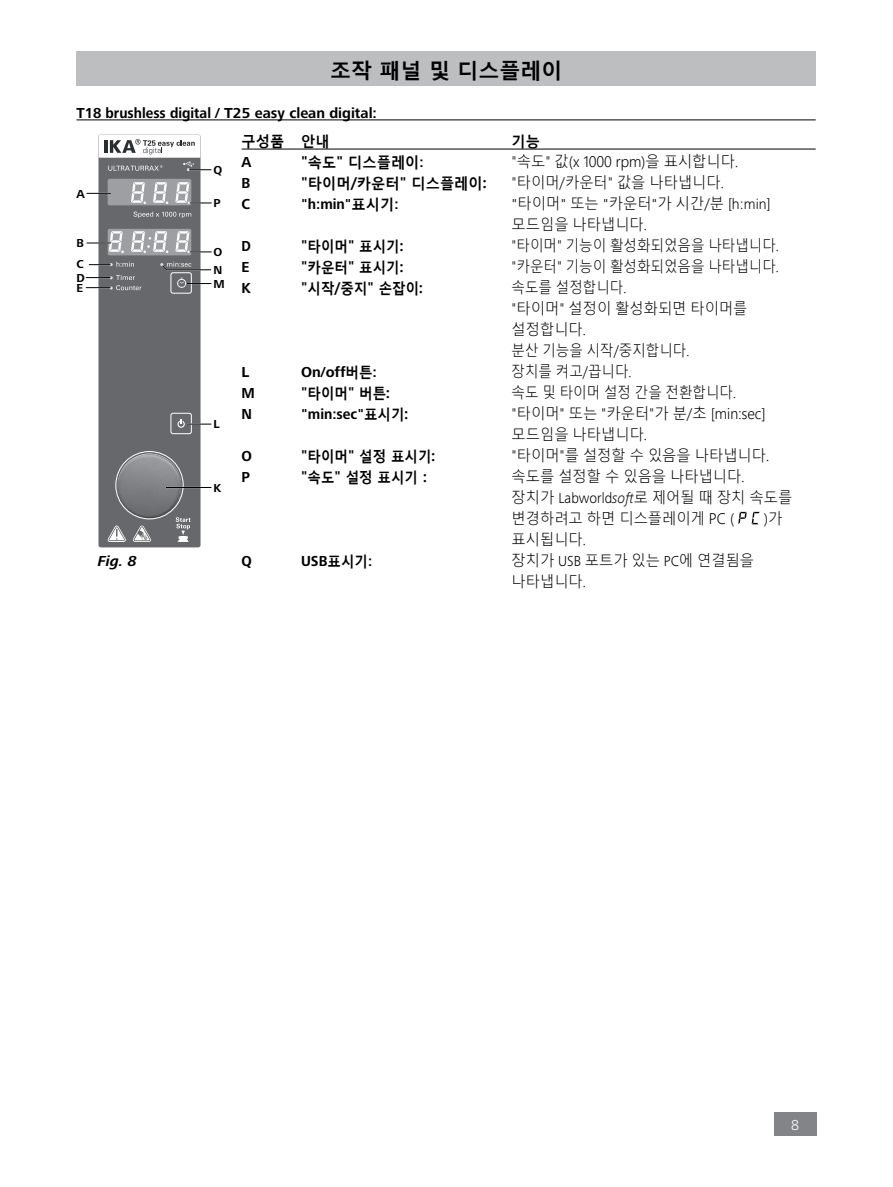
<style>
.page{position:relative;width:893px;height:1187px;background:#fff}
.page>*{position:absolute;margin:0;border:0;box-sizing:border-box;transform-origin:0 0}
.t1{font:700 21px "Malgun Gothic";color:#000}
.t2{font:300 15px/21px "Malgun Gothic";color:#000;scale:.95 1}
.t3{font:300 15px/21px "Malgun Gothic";color:#000;scale:.9 1}
.t4{font:700 15px "Malgun Gothic";color:#000;scale:.9 1}
.t5{font:700 15px "Frutiger Next IKA";color:#000;scale:.94 1}
.t6{font:700 15px "Frutiger Next IKA";color:#000;scale:.95 1}
.t7{font:700 15px "Malgun Gothic";color:#000;scale:.95 1}
.t8{font:700 15px "Frutiger Next IKA";color:#000}
.t9{font:italic 700 15px "Frutiger Next IKA";color:#000}
.t10{font:300 15px "Frutiger Next IKA";color:#fff}
.t11{font:700 15px "Frutiger Next IKA";color:#000;scale:.9 1}
.t12{font:700 12px/24.2px "Frutiger Next IKA";color:#000}
.s1{font-family:"Frutiger Next IKA"}
.s2{font-family:"Malgun Gothic"}
.s3{font-family:"Frutiger Next IKA";font-style:italic}
</style>
<div class="page">
<div style="left:774px;top:1112px;width:42px;height:23px;background:#838487"></div>
<div style="left:77px;top:52px;width:739px;height:34px;background:#bcbec0"></div>
<hr style="left:242px;top:149px;width:574px;height:1px;background:#000">
<svg style="left:738px;top:512px;width:22px;height:12px"></svg>
<hr style="left:77px;top:119px;width:739px;height:1px;background:#000">
<div style="left:98px;top:135px;width:103px;height:412px;background:#67686b;border-radius:2px"></div>
<svg style="left:108px;top:525px;width:18px;height:17px"></svg>
<svg style="left:133px;top:525px;width:18px;height:17px"></svg>
<div style="left:108px;top:179px;width:83px;height:26px;background:#9d9fa2;border-radius:2px"></div>
<svg style="left:134px;top:211px;width:57px;height:7px"></svg>
<div style="left:115px;top:451px;width:69px;height:68px;border:1px solid #fff;border-radius:50%"></div>
<svg style="left:176px;top:517px;width:15px;height:25px"></svg>
<div style="left:171px;top:413px;width:21px;height:21px;border:1px solid #fff;border-radius:2px"></div>
<div style="left:171px;top:272px;width:21px;height:21px;border:1px solid #fff;border-radius:2px"></div>
<div style="left:108px;top:229px;width:83px;height:26px;background:#9d9fa2;border-radius:2px"></div>
<img style="left:118px;top:454px;width:63px;height:64px;border-radius:32px">
<svg style="left:153px;top:182px;width:15px;height:22px"></svg>
<svg style="left:131px;top:182px;width:15px;height:22px"></svg>
<svg style="left:131px;top:231px;width:37px;height:22px"></svg>
<svg style="left:87px;top:193px;width:24px;height:1px"></svg>
<svg style="left:87px;top:231px;width:37px;height:22px"></svg>
<svg style="left:89px;top:262px;width:45px;height:5px"></svg>
<svg style="left:86px;top:275px;width:56px;height:15px"></svg>
<svg style="left:98px;top:135px;width:113px;height:36px"></svg>
<svg style="left:175px;top:182px;width:36px;height:22px"></svg>
<svg style="left:175px;top:231px;width:36px;height:22px"></svg>
<svg style="left:160px;top:262px;width:31px;height:9px"></svg>
<hr style="left:166px;top:269px;width:45px;height:1px;background:#000">
<svg style="left:177px;top:277px;width:34px;height:11px"></svg>
<svg style="left:177px;top:419px;width:34px;height:9px"></svg>
<hr style="left:166px;top:487px;width:45px;height:1px;background:#000">
<h1 class="t1" style="left:330px;top:57px;width:234px">조작 패널 및 디스플레이</h1>
<p class="t5" style="left:77px;top:105px;width:321px">T18 brushless digital / T25 easy clean digital:</p>
<p class="t12" style="left:77px;top:182px;width:10px">A</p>
<p class="t12" style="left:77px;top:231px;width:9px">B</p>
<p class="t12" style="left:77px;top:252px;width:9px">C<br>E</p>
<p class="t12" style="left:77px;top:266px;width:10px">D</p>
<p class="t9" style="left:98px;top:552px;width:40px">Fig. 8</p>
<p class="t12" style="left:213px;top:158px;width:10px">Q</p>
<p class="t12" style="left:213px;top:191px;width:9px">P</p>
<p class="t12" style="left:213px;top:240px;width:10px">O</p>
<p class="t12" style="left:213px;top:258px;width:10px">N</p>
<p class="t12" style="left:213px;top:272px;width:13px">M</p>
<p class="t12" style="left:213px;top:412px;width:8px">L</p>
<p class="t12" style="left:213px;top:476px;width:9px">K</p>
<p class="t7" style="left:242px;top:132px;width:94px">구성품 안내</p>
<p class="t7" style="left:512px;top:132px;width:31px">기능</p>
<p class="t6" style="left:242px;top:153px;width:12px">A</p>
<p class="t7" style="left:301px;top:153px;width:130px">"속도" 디스플레이<span class="s1">:</span></p>
<p class="t2" style="left:512px;top:151px;width:240px">"속도" 값(x 1000 rpm)을 표시합니다.</p>
<p class="t6" style="left:242px;top:174px;width:11px">B</p>
<p class="t7" style="left:301px;top:174px;width:197px">"타이머/카운터" 디스플레이:</p>
<p class="t2" style="left:512px;top:172px;width:225px">"타이머/카운터" 값을 나타냅니다.</p>
<p class="t6" style="left:242px;top:195px;width:11px">C</p>
<p class="t6" style="left:301px;top:195px;width:104px">"h:min"<span class="s2">표시기</span>:</p>
<p class="t2" style="left:512px;top:193px;width:274px"><span class="s1">"</span>타이머<span class="s1">"</span> 또는 <span class="s1">"</span>카운터<span class="s1">"</span>가 시간/분 <span class="s1">[h:min] </span>모드임을 나타냅니다.</p>
<p class="t11" style="left:242px;top:237px;width:12px">D</p>
<p class="t4" style="left:301px;top:237px;width:115px">"타이머" 표시기:</p>
<p class="t3" style="left:512px;top:235px;width:299px">"타이머" 기능이 활성화되었음을 나타냅니다.</p>
<p class="t6" style="left:242px;top:258px;width:10px">E</p>
<p class="t4" style="left:301px;top:258px;width:115px">"카운터" 표시기:</p>
<p class="t3" style="left:512px;top:256px;width:299px">"카운터" 기능이 활성화되었음을 나타냅니다.</p>
<p class="t6" style="left:242px;top:279px;width:11px">K</p>
<p class="t4" style="left:301px;top:279px;width:137px">"시작/중지" 손잡이:</p>
<p class="t3" style="left:512px;top:277px;width:264px">속도를 설정합니다.<br>"타이머" 설정이 활성화되면 타이머를 설정합니다.<br>분산 기능을 시작/중지합니다.</p>
<p class="t8" style="left:242px;top:363px;width:9px">L</p>
<p class="t8" style="left:301px;top:363px;width:77px">On/off<span class="s2">버튼</span>:</p>
<p class="t3" style="left:512px;top:361px;width:135px">장치를 켜고/끕니다.</p>
<p class="t6" style="left:242px;top:384px;width:16px">M</p>
<p class="t4" style="left:301px;top:384px;width:100px">"타이머" 버튼:</p>
<p class="t3" style="left:512px;top:382px;width:251px">속도 및 타이머 설정 간을 전환합니다.</p>
<p class="t6" style="left:242px;top:405px;width:13px">N</p>
<p class="t6" style="left:301px;top:405px;width:114px">"min:sec"<span class="s2">표시기:</span></p>
<p class="t2" style="left:512px;top:403px;width:269px">"타이머" 또는 "카운터"가 분/초 [min:sec] 모드임을 나타냅니다.</p>
<p class="t6" style="left:242px;top:447px;width:13px">O</p>
<p class="t4" style="left:301px;top:447px;width:150px">"타이머" 설정 표시기:</p>
<p class="t2" style="left:512px;top:445px;width:273px">"타이머"를 설정할 수 있음을 나타냅니다.</p>
<p class="t6" style="left:242px;top:468px;width:11px">P</p>
<p class="t4" style="left:301px;top:468px;width:146px">"속도" 설정 표시기：</p>
<p class="t2" style="left:512px;top:466px;width:297px">속도를 설정할 수 있음을 나타냅니다.<br>장치가 <span class="s1">Labworld</span><span class="s3">soft</span>로 제어될 때 장치 속도를 변경하려고 하면 디스플레이게 PC (</p>
<p class="t2" style="left:764px;top:508px;width:21px">)가</p>
<p class="t2" style="left:512px;top:529px;width:80px">표시됩니다.</p>
<p class="t5" style="left:242px;top:552px;width:12px">Q</p>
<p class="t5" style="left:301px;top:552px;width:77px">USB<span class="s2">표시기</span>:</p>
<p class="t2" style="left:512px;top:550px;width:257px">장치가 <span class="s1">USB</span> 포트가 있는 <span class="s1">PC</span>에 연결됨을 나타냅니다.</p>
<p class="t10" style="left:791px;top:1115px;width:9px">8</p>
</div>
